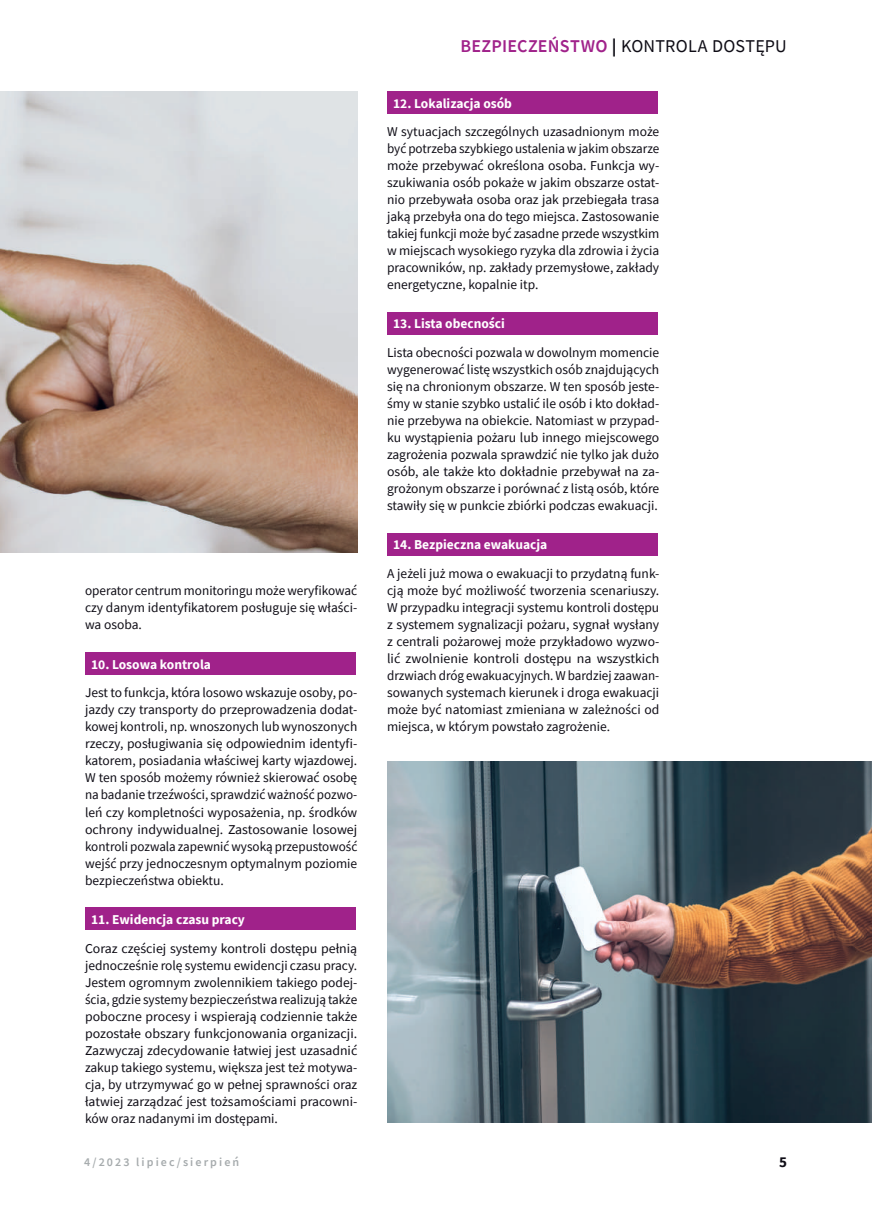
<style>
.page{position:relative;width:872px;height:1212px;background:#fff}
.page>*{position:absolute;margin:0;border:0;box-sizing:border-box;transform-origin:0 0}
.t1{font:18px "Source Sans Pro";letter-spacing:.01em;color:#0e0c15}
.t2{font:700 15px "Source Sans Pro";color:#0e0c15}
.t3{font:13.5px/17px "Source Sans Pro";color:#0e0c15;text-align:justify}
.t4{font:700 13.5px "Source Sans Pro";color:#fff}
.t5{font:600 12px "Source Sans Pro";letter-spacing:.175em;color:#a6abad}
.s1{font-weight:600;color:#a0228a}
.s2{font-weight:700}
</style>
<div class="page">
<div style="left:85px;top:652px;width:271px;height:22px;background:#a0228a"></div>
<div style="left:85px;top:907px;width:271px;height:23px;background:#a0228a"></div>
<div style="left:387px;top:91px;width:271px;height:23px;background:#a0228a"></div>
<div style="left:387px;top:312px;width:271px;height:22px;background:#a0228a"></div>
<div style="left:387px;top:533px;width:271px;height:22px;background:#a0228a"></div>
<img style="left:0;top:91px;width:357px;height:462px">
<img style="left:387px;top:761px;width:485px;height:362px">
<p class="t3" style="left:85px;top:582px;width:274px">operator centrum monitoringu może weryfikować czy danym identyfikatorem posługuje się właści&shy;wa osoba.</p>
<p class="t4" style="left:91px;top:655px;width:121px">10. Losowa kontrola</p>
<p class="t3" style="left:85px;top:684px;width:274px">Jest to funkcja, która losowo wskazuje osoby, po&shy;jazdy czy transporty do przeprowadzenia dodat&shy;kowej kontroli, np. wnoszonych lub wynoszonych rzeczy, posługiwania się odpowiednim identyfi&shy;katorem, posiadania właściwej karty wjazdowej.<br>W ten sposób możemy również skierować osobę na badanie trzeźwości, sprawdzić ważność pozwo&shy;leń czy kompletności wyposażenia, np. środków ochrony indywidualnej. Zastosowanie losowej kontroli pozwala zapewnić wysoką przepustowość wejść przy jednoczesnym optymalnym poziomie bezpieczeństwa obiektu.</p>
<p class="t4" style="left:91px;top:910px;width:155px">11. Ewidencja czasu pracy</p>
<p class="t3" style="left:85px;top:939px;width:274px">Coraz częściej systemy kontroli dostępu pełnią jednocześnie rolę systemu ewidencji czasu pracy.<br>Jestem ogromnym zwolennikiem takiego podej&shy;ścia, gdzie systemy bezpieczeństwa realizują także poboczne procesy i wspierają codziennie także pozostałe obszary funkcjonowania organizacji.<br>Zazwyczaj zdecydowanie łatwiej jest uzasadnić zakup takiego systemu, większa jest też motywa&shy;cja, by utrzymywać go w pełnej sprawności oraz łatwiej zarządzać jest tożsamościami pracowni&shy;ków oraz nadanymi im dostępami.</p>
<h1 class="t1" style="left:460px;top:35px;width:328px"><span class="s1">BEZPIECZEŃSTWO</span> <span class="s2">|</span> Kontrola Dostępu</h1>
<p class="t4" style="left:393px;top:94px;width:120px">12. Lokalizacja osób</p>
<p class="t3" style="left:387px;top:123px;width:274px">W sytuacjach szczególnych uzasadnionym może być potrzeba szybkiego ustalenia w jakim obszarze może przebywać określona osoba. Funkcja wy&shy;szukiwania osób pokaże w jakim obszarze ostat&shy;nio przebywała osoba oraz jak przebiegała trasa jaką przebyła ona do tego miejsca. Zastosowanie takiej funkcji może być zasadne przede wszystkim w miejscach wysokiego ryzyka dla zdrowia i życia pracowników, np. zakłady przemysłowe, zakłady energetyczne, kopalnie itp.</p>
<p class="t4" style="left:393px;top:315px;width:113px">13. Lista obecności</p>
<p class="t3" style="left:387px;top:344px;width:274px">Lista obecności pozwala w dowolnym momencie wygenerować listę wszystkich osób znajdujących się na chronionym obszarze. W ten sposób jeste&shy;śmy w stanie szybko ustalić ile osób i kto dokład&shy;nie przebywa na obiekcie. N atomiast w przypad&shy;ku wystąpienia pożaru lub innego miejscowego zagrożenia pozwala sprawdzić nie tylko jak dużo osób, ale także kto dokładnie przebywał na za&shy;grożonym obszarze i porównać z listą osób, które stawiły się w punkcie zbiórki podczas ewakuacji.</p>
<p class="t4" style="left:393px;top:536px;width:156px">14. Bezpieczna ewakuacja</p>
<p class="t3" style="left:387px;top:565px;width:274px">A jeżeli już mowa o ewakuacji to przydatną funk&shy;cją może być możliwość tworzenia scenariuszy.<br>W przypadku integracji systemu kontroli dostępu z systemem sygnalizacji pożaru, sygnał wysłany z centrali pożarowej może przykładowo wyzwo&shy;lić zwolnienie kontroli dostępu na wszystkich drzwiach dróg ewakuacyjnych. Wbardziej zaawan&shy;sowanych systemach kierunek i droga ewakuacji może być natomiast zmieniana w zależności od miejsca, w którym powstało zagrożenie.</p>
<p class="t5" style="left:84px;top:1154px;width:157px">4/2023 lipiec/sierpień</p>
<p class="t2" style="left:779px;top:1152px;width:9px">5</p>
</div>
